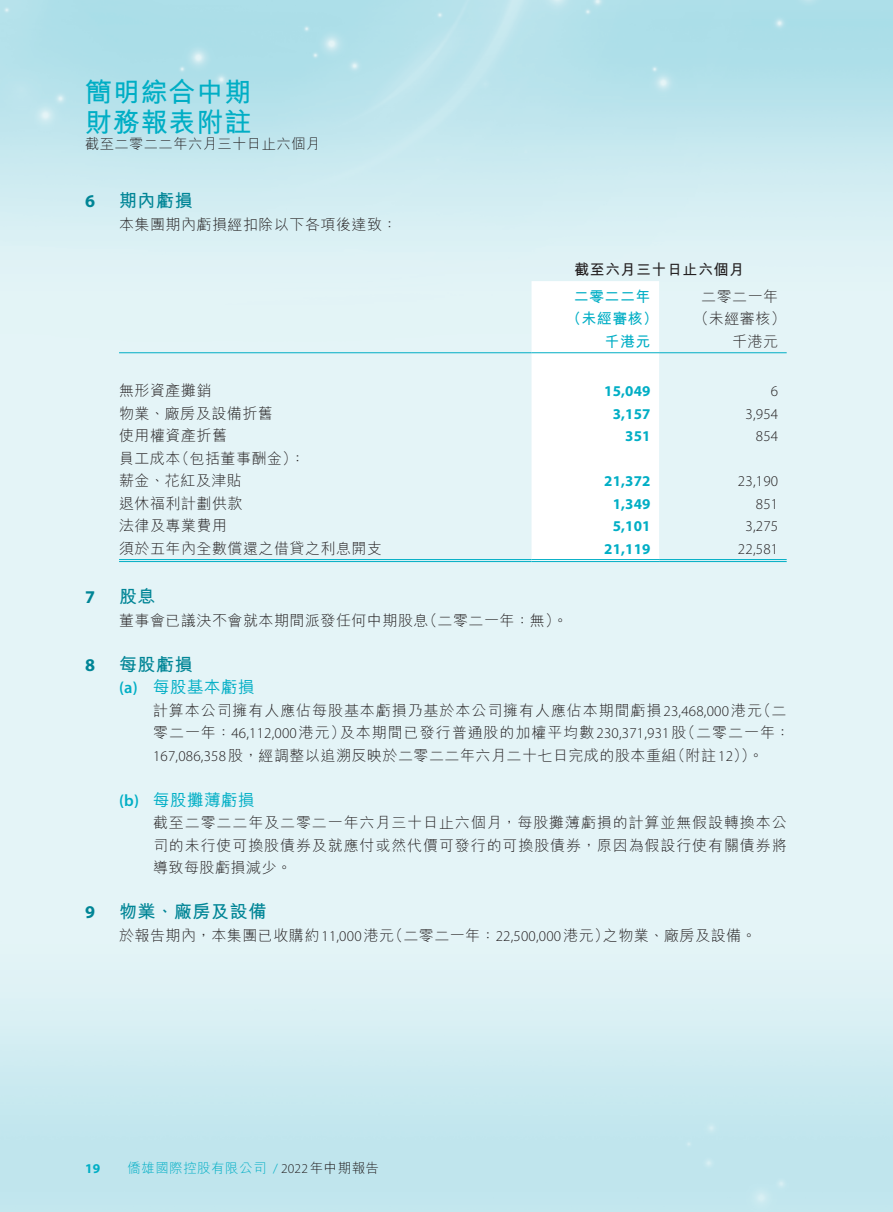
<style>
.page{position:relative;width:893px;height:1212px;background:#fff}
.page>*{position:absolute;margin:0;border:0;box-sizing:border-box;transform-origin:0 0}
.t1{font:700 27px/30px "M Hei HK";letter-spacing:.03em;color:#00aec5}
._01_H1{font:700 18px "M Hei HK";letter-spacing:.03em;color:#008596}
._01_H1-2{font:700 18px "Myriad Pro";color:#008596}
._02_H2{font:500 16.5px "M Hei HK";letter-spacing:.03em;color:#00aec5}
._02_H2-2{font:600 16.5px "Myriad Pro";color:#00aec5}
._00_txt{font:300 15px/22.5px "M Hei HK";letter-spacing:.035em;color:#231f20;text-align:justify}
._50_Table_txt{font:300 15px "M Hei HK";letter-spacing:.035em;color:#231f20}
._00_txt-2{font:300 15px/22.5px "M Hei HK";letter-spacing:.06em;color:#231f20}
._50_Table_txt-2{font:700 15px "Myriad Pro";letter-spacing:.01em;color:#00aec5}
._50_Table_txt-3{font:300 15px "Myriad Pro";letter-spacing:.015em;color:#231f20}
._00_txt-3{font:300 15px "Myriad Pro";letter-spacing:.015em;color:#231f20}
._50_Table_txt-4{font:700 15px "M Hei HK";letter-spacing:.03em;color:#00aec5}
._50_Table_txt-5{font:700 15px "M Hei HK";letter-spacing:.03em;color:#231f20}
.t2{font:300 14.25px "M Hei HK";letter-spacing:.035em;color:#231f20}
.t3{font:300 13.5px "M Hei HK";letter-spacing:.035em;color:#231f20}
.t4{font:300 13.5px "M Hei HK";letter-spacing:.035em;color:#00aec5}
.t5{font:700 13.5px "Myriad Pro";color:#00aec5}
.s1{font-family:"Myriad Pro"}
.s2{font-family:"M Hei HK"}
.s3{font-family:"Myriad Pro";color:#00aec5}
</style>
<div class="page">
<svg style="left:531px;top:281px;width:128px;height:280px"></svg>
<hr style="left:119px;top:352px;width:412px;height:1px;background:#00aec5">
<hr style="left:531px;top:352px;width:128px;height:1px;background:#00aec5">
<hr style="left:659px;top:352px;width:128px;height:1px;background:#00aec5">
<hr style="left:119px;top:559px;width:412px;height:1px;background:#00aec5">
<hr style="left:119px;top:561px;width:412px;height:1px;background:#00aec5">
<hr style="left:531px;top:559px;width:128px;height:1px;background:#00aec5">
<hr style="left:531px;top:561px;width:128px;height:1px;background:#00aec5">
<hr style="left:659px;top:559px;width:128px;height:1px;background:#00aec5">
<hr style="left:659px;top:561px;width:128px;height:1px;background:#00aec5">
<h1 class="t1" style="left:85px;top:74px;width:168px">簡明綜合中期財務報表附註</h1>
<p class="t2" style="left:85px;top:136px;width:237px">截至二零二二年六月三十日止六個月</p>
<p class="_01_H1-2" style="left:85px;top:190px;width:11px">6</p>
<p class="_01_H1-2" style="left:85px;top:585px;width:11px">7</p>
<p class="_01_H1-2" style="left:85px;top:653px;width:11px">8</p>
<p class="_01_H1-2" style="left:85px;top:900px;width:11px">9</p>
<p class="_01_H1" style="left:119px;top:188px;width:75px">期內虧損</p>
<p class="_00_txt" style="left:119px;top:213px;width:280px">本集團期內虧損經扣除以下各項後達致：</p>
<p class="_50_Table_txt-5" style="left:574px;top:258px;width:171px">截至六月三十日止六個月</p>
<p class="_50_Table_txt" style="left:701px;top:288px;width:78px">二零二一年</p>
<p class="_50_Table_txt-4" style="left:574px;top:285px;width:78px">二零二二年</p>
<p class="_50_Table_txt-4" style="left:566px;top:308px;width:93px">（未經審核）</p>
<p class="_50_Table_txt-4" style="left:605px;top:330px;width:47px">千港元</p>
<p class="_50_Table_txt" style="left:694px;top:311px;width:93px">（未經審核(</p>
<p class="_50_Table_txt" style="left:732px;top:333px;width:47px">千港元</p>
<p class="_50_Table_txt" style="left:119px;top:383px;width:94px">無形資產攤銷</p>
<p class="_50_Table_txt" style="left:119px;top:405px;width:155px">物業、廠房及設備折舊</p>
<p class="_50_Table_txt" style="left:119px;top:428px;width:109px">使用權資產折舊</p>
<p class="_50_Table_txt" style="left:174px;top:450px;width:132px">（包括董事酬金：(</p>
<p class="_50_Table_txt" style="left:119px;top:450px;width:63px">員工成本</p>
<p class="_50_Table_txt" style="left:119px;top:473px;width:124px">薪金、花紅及津貼</p>
<p class="_50_Table_txt" style="left:119px;top:495px;width:125px">退休福利計劃供款</p>
<p class="_50_Table_txt" style="left:119px;top:518px;width:109px">法律及專業費用</p>
<p class="_50_Table_txt" style="left:119px;top:540px;width:264px">須於五年內全數償還之借貸之利息開支</p>
<p class="_01_H1" style="left:119px;top:583px;width:38px">股息</p>
<p class="_00_txt" style="left:422px;top:609px;width:147px">（二零二一年：無。(</p>
<p class="_00_txt" style="left:119px;top:609px;width:311px">董事會已議決不會就本期間派發任何中期股息</p>
<p class="_01_H1" style="left:119px;top:651px;width:75px">每股虧損</p>
<p class="_02_H2-2" style="left:119px;top:677px;width:20px">)a(</p>
<p class="_02_H2" style="left:153px;top:675px;width:103px">每股基本虧損</p>
<p class="_50_Table_txt-2" style="left:604px;top:381px;width:48px">15,049</p>
<p class="_50_Table_txt-2" style="left:613px;top:404px;width:39px">3,157</p>
<p class="_50_Table_txt-2" style="left:625px;top:426px;width:27px">351</p>
<p class="_50_Table_txt-2" style="left:604px;top:471px;width:48px">21,372</p>
<p class="_50_Table_txt-2" style="left:613px;top:494px;width:39px">1,349</p>
<p class="_50_Table_txt-2" style="left:613px;top:516px;width:39px">5,101</p>
<p class="_50_Table_txt-2" style="left:604px;top:539px;width:48px">21,119</p>
<p class="_50_Table_txt-3" style="left:771px;top:382px;width:9px">6</p>
<p class="_50_Table_txt-3" style="left:745px;top:405px;width:34px">3,954</p>
<p class="_50_Table_txt-3" style="left:756px;top:427px;width:24px">854</p>
<p class="_50_Table_txt-3" style="left:738px;top:472px;width:42px">23,190</p>
<p class="_50_Table_txt-3" style="left:756px;top:495px;width:24px">851</p>
<p class="_50_Table_txt-3" style="left:745px;top:517px;width:34px">3,275</p>
<p class="_50_Table_txt-3" style="left:738px;top:540px;width:42px">22,581</p>
<p class="_02_H2-2" style="left:119px;top:790px;width:21px">)b(</p>
<p class="_00_txt-2" style="left:340px;top:699px;width:452px;text-indent:-187px">計算本公司擁有人應佔每股基本虧損乃基於本公司擁有人應佔本期間虧損<span class="s1">23,468,000</span>港元<br>及本期間已發行普通股的加權平均數<span class="s1">230,371,931</span> （股 二零二一年：</p>
<p class="_00_txt" style="left:756px;top:699px;width:32px">（二</p>
<p class="_00_txt-3" style="left:153px;top:724px;width:194px"><span class="s2">零二一年：</span>46,112,000<span class="s2">港元）</span></p>
<p class="_00_txt" style="left:670px;top:744px;width:95px">（附註 <span class="s1">1 2</span> 。((</p>
<p class="_00_txt" style="left:153px;top:744px;width:525px"><span class="s1">167,086,358</span>股，經調整以追溯反映於二零二二年六月二十七日完成的股本重組</p>
<p class="_02_H2" style="left:153px;top:788px;width:103px">每股攤薄虧損</p>
<p class="_00_txt" style="left:153px;top:811px;width:635px">截至二零二二年及二零二一年六月三十日止六個月，每股攤薄虧損的計算並無假設轉換本公司的未行使可換股債券及就應付或然代價可發行的可換股債券，原因為假設行使有關債券將導致每股虧損減少。</p>
<p class="_01_H1" style="left:119px;top:898px;width:149px">物業、廠房及設備</p>
<p class="_00_txt" style="left:388px;top:924px;width:222px">（二零二一年：<span class="s1">22,500,000</span>港元）</p>
<p class="_00_txt" style="left:119px;top:924px;width:277px">於報告期內，本集團已收購約<span class="s1">11,000</span>港元</p>
<p class="_00_txt" style="left:603px;top:924px;width:155px">之物業、廠房及設備。</p>
<p class="t5" style="left:85px;top:1159px;width:17px">19</p>
<p class="t4" style="left:128px;top:1161px;width:141px">僑雄國際控股有限公司</p>
<p class="t3" style="left:273px;top:1161px;width:108px"><span class="s3">/</span> <span class="s1">2022</span>年中期報告</p>
</div>
